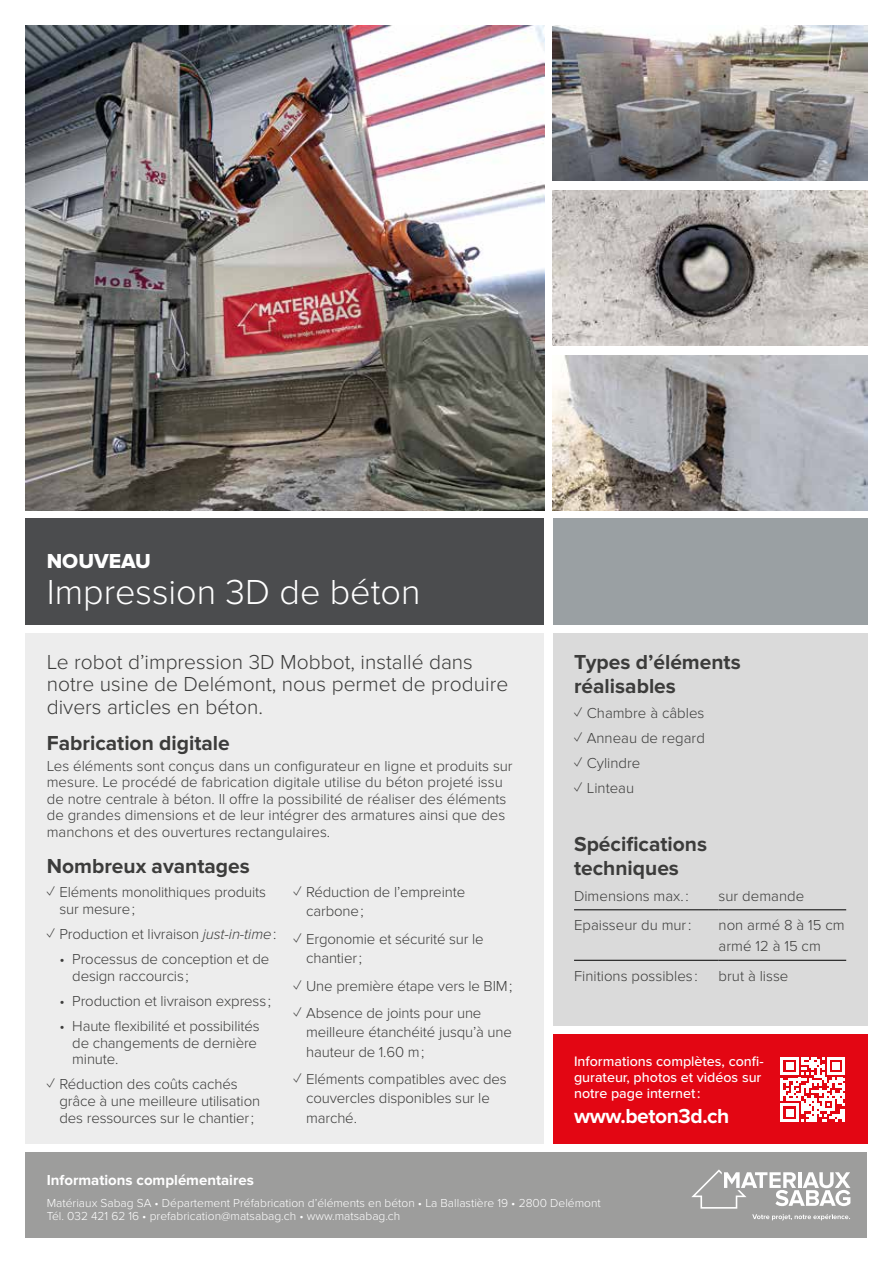
<style>
.page{position:relative;width:893px;height:1263px;background:#fff}
.page>*{position:absolute;margin:0;border:0;box-sizing:border-box;transform-origin:0 0}
.t1{font:300 36px "Proxima Nova";color:#fff}
.t2{font:300 21px/22.5px "Proxima Nova";color:#3c3c3b}
.t3{font:700 21px/24px "Proxima Nova";color:#3c3c3b}
.t4{font:700 21px "Proxima Nova";letter-spacing:-.02em;color:#fff}
.t5{font:21px "Proxima Nova Extrabld";color:#fff}
.t6{font:300 15px/16.6px "Proxima Nova";letter-spacing:-.01em;color:#3c3c3b}
.t7{font:700 15px "Proxima Nova";color:#fff}
.t8{font:500 14.25px/16.2px "Proxima Nova";color:#fff}
.t9{font:300 12px/13.5px "Proxima Nova";color:#fff}
.s1{font-style:italic}
</style>
<div class="page">
<div style="left:26px;top:1152px;width:841px;height:85px;background:#9d9d9c"></div>
<div style="left:26px;top:519px;width:518px;height:106px;background:#4b4c4e"></div>
<div style="left:553px;top:519px;width:314px;height:106px;background:#9aa0a3"></div>
<div style="left:26px;top:634px;width:518px;height:510px;background:#ededed"></div>
<div style="left:553px;top:634px;width:314px;height:392px;background:#dadada"></div>
<div style="left:553px;top:1035px;width:314px;height:109px;background:#e30613"></div>
<img style="left:26px;top:26px;width:518px;height:484px">
<img style="left:553px;top:26px;width:314px;height:155px">
<img style="left:553px;top:190px;width:314px;height:155px">
<img style="left:553px;top:355px;width:314px;height:155px">
<svg style="left:691px;top:1169px;width:159px;height:39px"></svg>
<svg style="left:752px;top:1214px;width:98px;height:6px"></svg>
<hr style="left:574px;top:909px;width:145px;height:1px;background:#000">
<hr style="left:719px;top:909px;width:127px;height:1px;background:#000">
<hr style="left:574px;top:960px;width:145px;height:1px;background:#000">
<hr style="left:719px;top:960px;width:127px;height:1px;background:#000">
<svg style="left:781px;top:1057px;width:64px;height:64px"></svg>
<h2 class="t5" style="left:47px;top:549px;width:105px">NOUVEAU</h2>
<h1 class="t1" style="left:47px;top:571px;width:375px">Impression 3D de béton</h1>
<h2 class="t2" style="left:47px;top:651px;width:463px">Le robot d’impression 3D Mobbot, installé dans notre usine de Delémont, nous permet de produire divers articles en béton.</h2>
<h2 class="t3" style="left:47px;top:732px;width:185px">Fabrication digitale</h2>
<p class="t6" style="left:47px;top:758px;width:467px">Les éléments sont conçus dans un configurateur en ligne et produits sur mesure. Le procédé de fabrication digitale utilise du béton projeté issu de notre centrale à béton. Il offre la possibilité de réaliser des éléments de grandes dimensions et de leur intégrer des armatures ainsi que des manchons et des ouvertures rectangulaires.</p>
<h2 class="t3" style="left:47px;top:855px;width:205px">Nombreux avantages</h2>
<p class="t6" style="left:60px;top:884px;width:208px;text-indent:-13px">✓ Eléments monolithiques produits sur mesure ;</p>
<p class="t6" style="left:47px;top:926px;width:231px">✓ Production et livraison <span class="s1">just-in-time</span> :</p>
<p class="t6" style="left:72px;top:951px;width:199px;text-indent:-13px">• Processus de conception et de design raccourcis ;</p>
<p class="t6" style="left:60px;top:993px;width:213px">• Production et livraison express ;</p>
<p class="t6" style="left:72px;top:1018px;width:189px;text-indent:-13px">• Haute flexibilité et possibilités de changements de dernière minute.</p>
<p class="t6" style="left:60px;top:1076px;width:202px;text-indent:-13px">✓ Réduction des coûts cachés grâce à une meilleure utilisation des ressources sur le chantier ;</p>
<p class="t6" style="left:306px;top:883px;width:161px;line-height:19.2px;text-indent:-13px">✓ Réduction de l’empreinte carbone ;</p>
<p class="t6" style="left:306px;top:929px;width:179px;line-height:19.2px;text-indent:-13px">✓ Ergonomie et sécurité sur le chantier ;</p>
<p class="t6" style="left:293px;top:978px;width:221px">✓ Une première étape vers le BIM ;</p>
<p class="t6" style="left:306px;top:1004px;width:207px;line-height:19.2px;text-indent:-13px">✓ Absence de joints pour une meilleure étanchéité jusqu’à une hauteur de 1.60 m ;</p>
<p class="t6" style="left:306px;top:1070px;width:202px;line-height:19.2px;text-indent:-13px">✓ Eléments compatibles avec des couvercles disponibles sur le marché.</p>
<h2 class="t3" style="left:574px;top:651px;width:168px">Types d’éléments réalisables</h2>
<p class="t6" style="left:574px;top:705px;width:132px">✓ Chambre à câbles</p>
<p class="t6" style="left:574px;top:730px;width:132px">✓ Anneau de regard</p>
<p class="t6" style="left:574px;top:755px;width:68px">✓ Cylindre</p>
<p class="t6" style="left:574px;top:780px;width:62px">✓ Linteau</p>
<h2 class="t3" style="left:574px;top:833px;width:134px">Spécifications techniques</h2>
<p class="t6" style="left:574px;top:888px;width:116px">Dimensions max. :</p>
<p class="t6" style="left:719px;top:888px;width:87px">sur demande</p>
<p class="t6" style="left:574px;top:917px;width:119px">Epaisseur du mur :</p>
<p class="t6" style="left:719px;top:915px;width:128px;line-height:20.4px">non armé 8 à 15 cm armé 12 à 15 cm</p>
<p class="t6" style="left:574px;top:968px;width:125px">Finitions possibles :</p>
<p class="t6" style="left:719px;top:968px;width:71px">brut à lisse</p>
<p class="t8" style="left:574px;top:1053px;width:191px">Informations complètes, confi&shy;gurateur, photos et vidéos sur notre page internet :</p>
<h2 class="t4" style="left:574px;top:1103px;width:157px">www.beton3d.ch</h2>
<p class="t7" style="left:47px;top:1171px;width:209px">Informations complémentaires</p>
<p class="t9" style="left:47px;top:1196px;width:556px">Matériaux Sabag SA • Département Préfabrication d’éléments en béton • La Ballastière 19 • 2800 Delémont<br>Tél. 032 421 62 16 • prefabrication@matsabag.ch • www.matsabag.ch</p>
</div>
